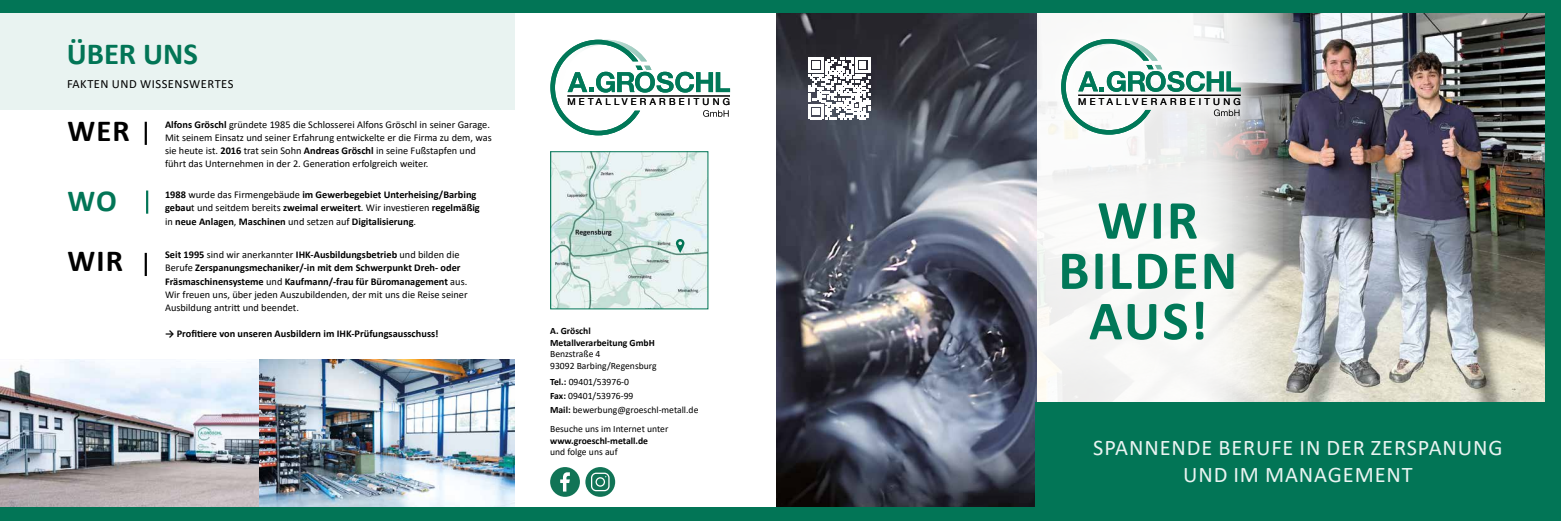
<style>
.page{position:relative;width:1561px;height:521px;background:#fff}
.page>*{position:absolute;margin:0;border:0;box-sizing:border-box;transform-origin:0 0}
.t1{font:700 55.48px/50.3px "Calibri";letter-spacing:.04em;color:#007858;text-align:center}
.t2{font:700 30.62px "Calibri";color:#027556}
.t3{font:700 30.62px "Calibri";letter-spacing:.04em;color:#000}
.t4{font:22.4px/26.9px "Calibri";letter-spacing:.04em;color:#e9f3f1;text-align:center}
.t5{font:12.51px "Calibri";letter-spacing:.04em;color:#000}
.t6{font:700 10.33px/13.3px "Calibri";color:#000}
.t7{font:10.33px/13.3px "Calibri";color:#000}
.t8{font:9.62px/14px "Calibri";color:#000}
.t9{font:700 9.62px/11.5px "Calibri";color:#000}
.t10{font:9.36px "Helvetica Neue LT";letter-spacing:.345em;color:#000}
.s1{font-weight:700}
.s2{font-weight:400}
</style>
<div class="page">
<img style="left:776px;top:12px;width:261px;height:495px">
<svg style="left:550px;top:40px;width:180px;height:95px"></svg>
<div style="left:550px;top:467px;width:30px;height:30px;background:#117456;border-radius:50%"></div>
<svg style="left:585px;top:467px;width:30px;height:30px"></svg>
<svg style="left:591px;top:473px;width:18px;height:18px"></svg>
<svg style="left:560px;top:472px;width:10px;height:19px"></svg>
<svg style="left:808px;top:57px;width:62px;height:62px"></svg>
<img style="left:552px;top:153px;width:154px;height:154px">
<div style="left:550px;top:151px;width:158px;height:158px;border:1px solid #027556"></div>
<svg style="left:676px;top:239px;width:8px;height:14px"></svg>
<div style="left:0;top:8px;width:515px;height:101px;background:#e9f3f1"></div>
<hr style="left:145px;top:122px;width:2px;height:23px;background:#000">
<hr style="left:146px;top:190px;width:2px;height:24px;background:#027556">
<hr style="left:145px;top:253px;width:2px;height:23px;background:#000">
<img style="left:0;top:359px;width:515px;height:148px">
<img style="left:1282px;top:12px;width:263px;height:390px">
<svg style="left:1037px;top:12px;width:245px;height:390px;fill:#f4f4f3"></svg>
<div style="left:1034px;top:402px;width:513px;height:113px;background:#027556"></div>
<svg style="left:1047px;top:25px;width:207px;height:123px"></svg>
<svg style="left:1061px;top:39px;width:179px;height:96px"></svg>
<div style="left:0;top:0;width:1560px;height:12px;background:#027556"></div>
<div style="left:0;top:507px;width:1560px;height:14px;background:#027556"></div>
<div style="left:1545px;top:3px;width:15px;height:518px;background:#027556"></div>
<h2 class="t2" style="left:67px;top:32px;width:133px">ÜBER UNS</h2>
<p class="t5" style="left:67px;top:75px;width:168px">FAKTEN UND WISSENSWERTES</p>
<h2 class="t3" style="left:67px;top:109px;width:64px">WER</h2>
<p class="t7" style="left:165px;top:117px;width:328px"><span class="s1">Alfons Gröschl</span> gründete 1985 die Schlosserei Alfons Gröschl in seiner Garage.<br>Mit seinem Einsatz und seiner Erfahrung entwickelte er die Firma zu dem, was sie heute ist. <span class="s1">2016</span> trat sein Sohn <span class="s1">Andreas Gröschl</span> in seine Fußstapfen und führt das Unternehmen in der 2. Generation erfolgreich weiter.</p>
<h2 class="t2" style="left:67px;top:179px;width:51px">WO</h2>
<p class="t6" style="left:165px;top:188px;width:316px">1988 <span class="s2">wurde das Firmengebäude</span> im Gewerbegebiet Unterheising/Barbing gebau<span class="s2">t und seitdem bereits</span> zweimal erweitert<span class="s2">. Wir investieren</span> regelmäßig <span class="s2">in</span> neue Anlagen<span class="s2">,</span> Maschinen <span class="s2">und setzen auf</span> Digitalisierung<span class="s2">.</span></p>
<h2 class="t3" style="left:67px;top:240px;width:57px">WIR</h2>
<p class="t6" style="left:165px;top:248px;width:304px">Seit 1995 <span class="s2">sind wir anerkannter</span> IHK-Ausbildungsbetrieb <span class="s2">und bilden die Berufe</span> Zerspanungsmechaniker/-in mit dem Schwerpunkt Dreh- oder Fräsmaschinensysteme <span class="s2">und</span> Kaufmann/-frau für Büromanagement <span class="s2">aus.<br>Wir freuen uns, über jeden Auszubildenden, der mit uns die Reise seiner Ausbildung antritt und beendet.</span></p>
<p class="t6" style="left:165px;top:327px;width:275px">→ Profitiere von unseren Ausbildern im IHK-Prüfungsausschuss!</p>
<p class="t10" style="left:567px;top:96px;width:164px">METALLVERARBEITUNG</p>
<p class="t9" style="left:550px;top:325px;width:106px">A. Gröschl<br>Metallverarbeitung GmbH</p>
<p class="t8" style="left:550px;top:348px;width:108px;line-height:11.5px">Benzstraße 4<br>93092 Barbing/Regensburg</p>
<p class="t8" style="left:550px;top:375px;width:150px"><span class="s1">Tel.:</span> 09401/53976-0<br><span class="s1">Fax:</span> 09401/53976-99<br><span class="s1">Mail:</span> bewerbung@groeschl-metall.de</p>
<p class="t8" style="left:550px;top:422px;width:120px">Besuche uns im Internet unter</p>
<p class="t9" style="left:550px;top:434px;width:99px">www.groeschl-metall.de</p>
<p class="t8" style="left:550px;top:445px;width:69px">und folge uns auf</p>
<p class="t10" style="left:1078px;top:96px;width:164px">METALLVERARBEITUNG</p>
<h1 class="t1" style="left:1058px;top:194px;width:180px">WIR<br>BILDEN<br>AUS!</h1>
<h3 class="t4" style="left:1093px;top:433px;width:411px">SPANNENDE BERUFE IN DER ZERSPANUNG<br>UND IM MANAGEMENT</h3>
</div>
